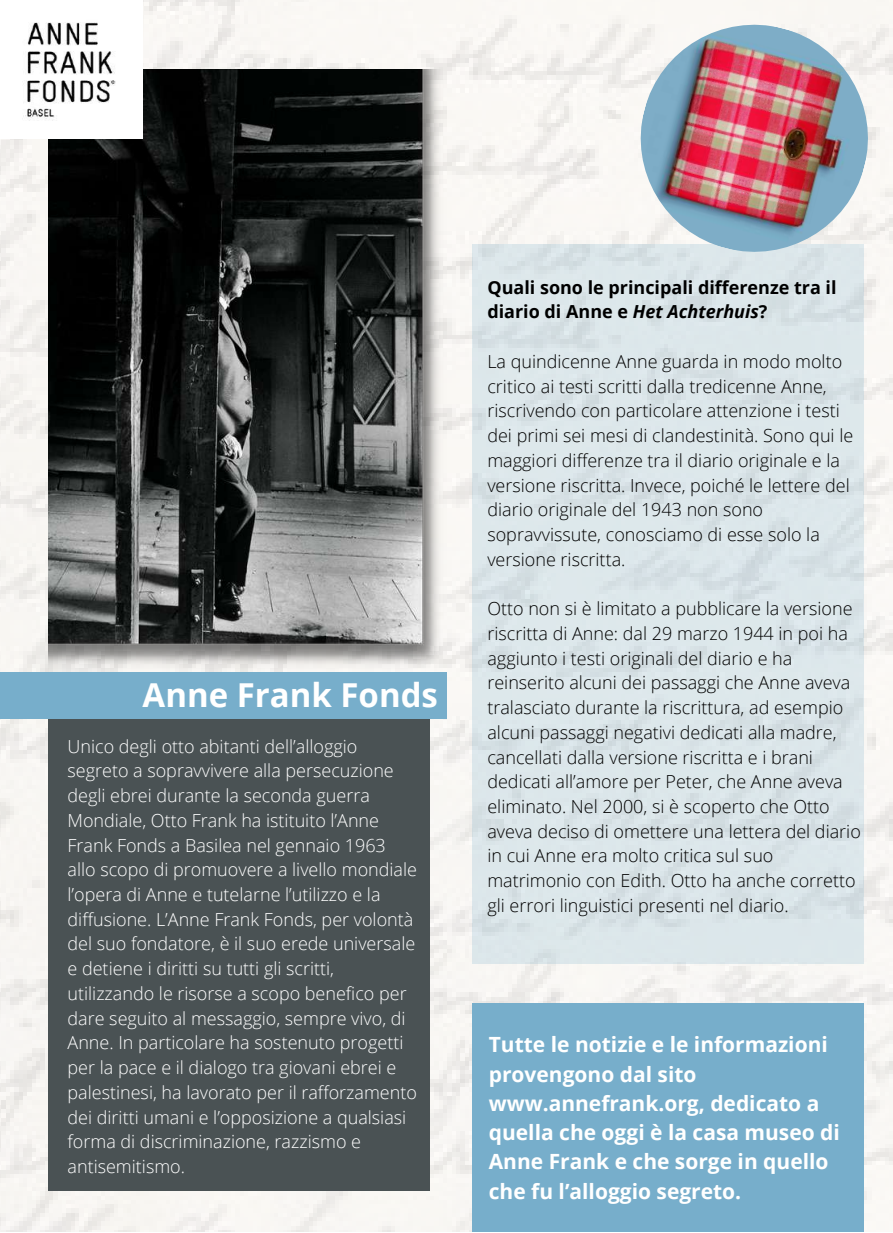
<style>
.page{position:relative;width:893px;height:1233px;background:#fff}
.page>*{position:absolute;margin:0;border:0;box-sizing:border-box;transform-origin:0 0}
.t1{font:700 33px "Open Sans";color:#fff}
.t2{font:700 21px/29.2px "Open Sans";color:#fff}
.t3{font:300 18px/24.8px "Open Sans";color:#000}
.t4{font:300 18px/24.8px "Open Sans";color:#fff}
.t5{font:700 18px/24.8px "Open Sans";color:#000}
.s1{font-style:italic}
</style>
<div class="page">
<img style="left:0;top:0;width:892px;height:1232px">
<img style="left:48px;top:69px;width:398px;height:603px">
<div style="left:472px;top:244px;width:391px;height:719px;background:#dce7eb"></div>
<img style="left:628px;top:13px;width:251px;height:251px">
<div style="left:472px;top:1003px;width:391px;height:229px;background:#77aecb"></div>
<div style="left:48px;top:700px;width:381px;height:491px;background:#4a5254"></div>
<div style="left:0;top:672px;width:446px;height:46px;background:#77aecb"></div>
<img style="left:0;top:0;width:143px;height:138px">
<h1 class="t1" style="left:143px;top:672px;width:297px">Anne Frank Fonds</h1>
<p class="t4" style="left:68px;top:733px;width:351px">Unico degli otto abitanti dell’alloggio segreto a sopravvivere alla persecuzione degli ebrei durante la seconda guerra Mondiale, Otto Frank ha istituito l’Anne Frank Fonds a Basilea nel gennaio 1963 allo scopo di promuovere a livello mondiale l’opera di Anne e tutelarne l’utilizzo e la diffusione. L’Anne Frank Fonds, per volontà del suo fondatore, è il suo erede universale e detiene i diritti su tutti gli scritti, utilizzando le risorse a scopo benefico per dare seguito al messaggio, sempre vivo, di Anne. In particolare ha sostenuto progetti per la pace e il dialogo tra giovani ebrei e palestinesi, ha lavorato per il rafforzamento dei diritti umani e l’opposizione a qualsiasi forma di discriminazione, razzismo e antisemitismo.</p>
<p class="t5" style="left:487px;top:274px;width:350px">Quali sono le principali differenze tra il diario di Anne e <span class="s1">Het Achterhuis</span>?</p>
<p class="t3" style="left:487px;top:348px;width:367px">La quindicenne Anne guarda in modo molto critico ai testi scritti dalla tredicenne Anne, riscrivendo con particolare attenzione i testi dei primi sei mesi di clandestinità. Sono qui le maggiori differenze tra il diario originale e la versione riscritta. Invece, poiché le lettere del diario originale del 1943 non sono sopravvissute, conosciamo di esse solo la versione riscritta.</p>
<p class="t3" style="left:487px;top:596px;width:375px">Otto non si è limitato a pubblicare la versione riscritta di Anne: dal 29 marzo 1944 in poi ha aggiunto i testi originali del diario e ha reinserito alcuni dei passaggi che Anne aveva tralasciato durante la riscrittura, ad esempio alcuni passaggi negativi dedicati alla madre, cancellati dalla versione riscritta e i brani dedicati all’amore per Peter, che Anne aveva eliminato. Nel 2000, si è scoperto che Otto aveva deciso di omettere una lettera del diario in cui Anne era molto critica sul suo matrimonio con Edith. Otto ha anche corretto gli errori linguistici presenti nel diario.</p>
<p class="t2" style="left:489px;top:1030px;width:352px">Tutte le notizie e le informazioni provengono dal sito www.annefrank.org, dedicato a quella che oggi è la casa museo di<br>Anne Frank e che sorge in quello che fu l’alloggio segreto.</p>
</div>
